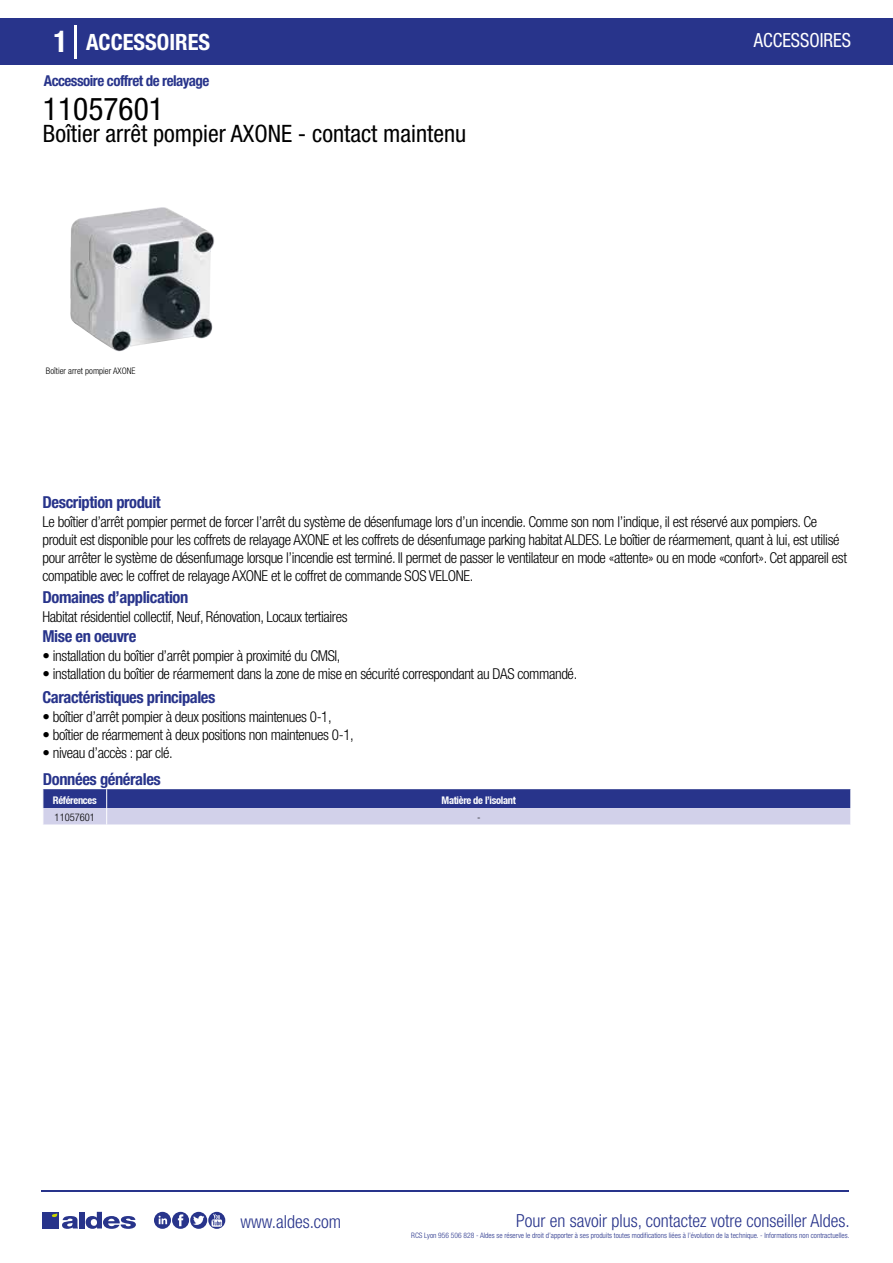
<style>
.page{position:relative;width:893px;height:1263px;background:#fff}
.page>*{position:absolute;margin:0;border:0;box-sizing:border-box;transform-origin:0 0}
.t1{font:condensed 31.5px "Helvetica Neue LT Std";color:#000}
.t2{font:condensed 24px "Helvetica Neue LT Std";color:#000}
.t3{font:700 condensed 22.5px "Helvetica Neue LT Std";color:#fff}
.t4{font:condensed 19.5px "Helvetica Neue LT Std";color:#fff;scale:.95 1}
.t5{font:300 condensed 18px "Helvetica Neue";color:#28348b}
.t6{font:700 condensed 16.5px "Helvetica Neue LT Std";letter-spacing:-.025em;color:#28348b}
.t7{font:300 condensed 15px/18px "Helvetica Neue LT Std";letter-spacing:-.025em;color:#000}
.t8{font:700 condensed 15px "Helvetica Neue LT Std";letter-spacing:-.035em;color:#28348b}
.t9{font:700 condensed 10.5px "Helvetica Neue";letter-spacing:-.03em;color:#fff}
.t10{font:300 condensed 10.5px "Helvetica Neue";color:#000}
.t11{font:300 condensed 9px "Helvetica Neue";color:#000}
.t12{font:300 condensed 7.5px "Helvetica Neue";color:#28348b}
.s1{font-size:30px}
</style>
<div class="page">
<div style="left:0;top:18px;width:893px;height:46px;background:#28348b"></div>
<hr style="left:74px;top:25px;width:2px;height:33px;background:#fff">
<svg style="left:70px;top:207px;width:145px;height:145px"></svg>
<svg style="left:43px;top:789px;width:808px;height:36px;background:#7a80b8"></svg>
<hr style="left:41px;top:1190px;width:808px;height:1px;background:#28348b">
<svg style="left:154px;top:1212px;width:71px;height:17px"></svg>
<div style="left:42px;top:1212px;width:17px;height:16px;background:#28348b"></div>
<div style="left:79px;top:1212px;width:5px;height:16px;background:#28348b"></div>
<svg style="left:86px;top:1212px;width:50px;height:17px"></svg>
<svg style="left:52px;top:1213px;width:26px;height:16px"></svg>
<h3 class="t3" style="left:54px;top:28px;width:158px"><span class="s1">1</span> ACCESSOIRES</h3>
<h3 class="t4" style="left:754px;top:29px;width:104px">ACCESSOIRES</h3>
<p class="t8" style="left:44px;top:71px;width:167px">Accessoire coffret de relayage</p>
<h1 class="t1" style="left:43px;top:91px;width:122px">11057601</h1>
<h2 class="t2" style="left:43px;top:120px;width:425px">Boîtier arrêt pompier AXONE - contact maintenu</h2>
<p class="t11" style="left:46px;top:365px;width:91px">Boîtier arret pompier AXONE</p>
<p class="t6" style="left:43px;top:492px;width:120px">Description produit</p>
<p class="t7" style="left:43px;top:513px;width:806px">Le boîtier d’arrêt pompier permet de forcer l’arrêt du système de désenfumage lors d’un incendie. Comme son nom l’indique, il est réservé aux pompiers. Ce produit est disponible pour les coffrets de relayage AXONE et les coffrets de désenfumage parking habitat ALDES. Le boîtier de réarmement, quant à lui, est utilisé pour arrêter le système de désenfumage lorsque l’incendie est terminé. Il permet de passer le ventilateur en mode «attente» ou en mode «confort». Cet appareil est compatible avec le coffret de relayage AXONE et le coffret de commande SOS VELONE.</p>
<p class="t7" style="left:43px;top:607px;width:307px">Habitat résidentiel collectif, Neuf, Rénovation, Locaux tertiaires</p>
<p class="t7" style="left:43px;top:647px;width:299px">• installation du boîtier d’arrêt pompier à proximité du CMSI,</p>
<p class="t7" style="left:43px;top:665px;width:536px">• installation du boîtier de réarmement dans la zone de mise en sécurité correspondant au DAS commandé.</p>
<p class="t6" style="left:43px;top:587px;width:147px">Domaines d’application</p>
<p class="t6" style="left:43px;top:626px;width:95px">Mise en oeuvre</p>
<p class="t6" style="left:43px;top:687px;width:174px">Caractéristiques principales</p>
<p class="t7" style="left:43px;top:708px;width:291px">• boîtier d’arrêt pompier à deux positions maintenues 0-1,</p>
<p class="t7" style="left:43px;top:726px;width:313px">• boîtier de réarmement à deux positions non maintenues 0-1,</p>
<p class="t7" style="left:43px;top:744px;width:132px">• niveau d’accès : par clé.</p>
<p class="t6" style="left:43px;top:769px;width:119px">Données générales</p>
<p class="t9" style="left:53px;top:794px;width:45px">Références</p>
<p class="t9" style="left:442px;top:794px;width:76px">Matière de l’isolant</p>
<p class="t10" style="left:55px;top:811px;width:42px">11057601</p>
<p class="t10" style="left:477px;top:811px;width:5px">-</p>
<p class="t5" style="left:240px;top:1211px;width:102px">www.aldes.com</p>
<p class="t5" style="left:516px;top:1211px;width:335px">Pour en savoir plus, contactez votre conseiller Aldes.</p>
<p class="t12" style="left:411px;top:1230px;width:440px">RCS Lyon 956 506 828 - Aldes se réserve le droit d’apporter à ses produits toutes modifications liées à l’évolution de la technique. - Informations non contractuelles.</p>
</div>
